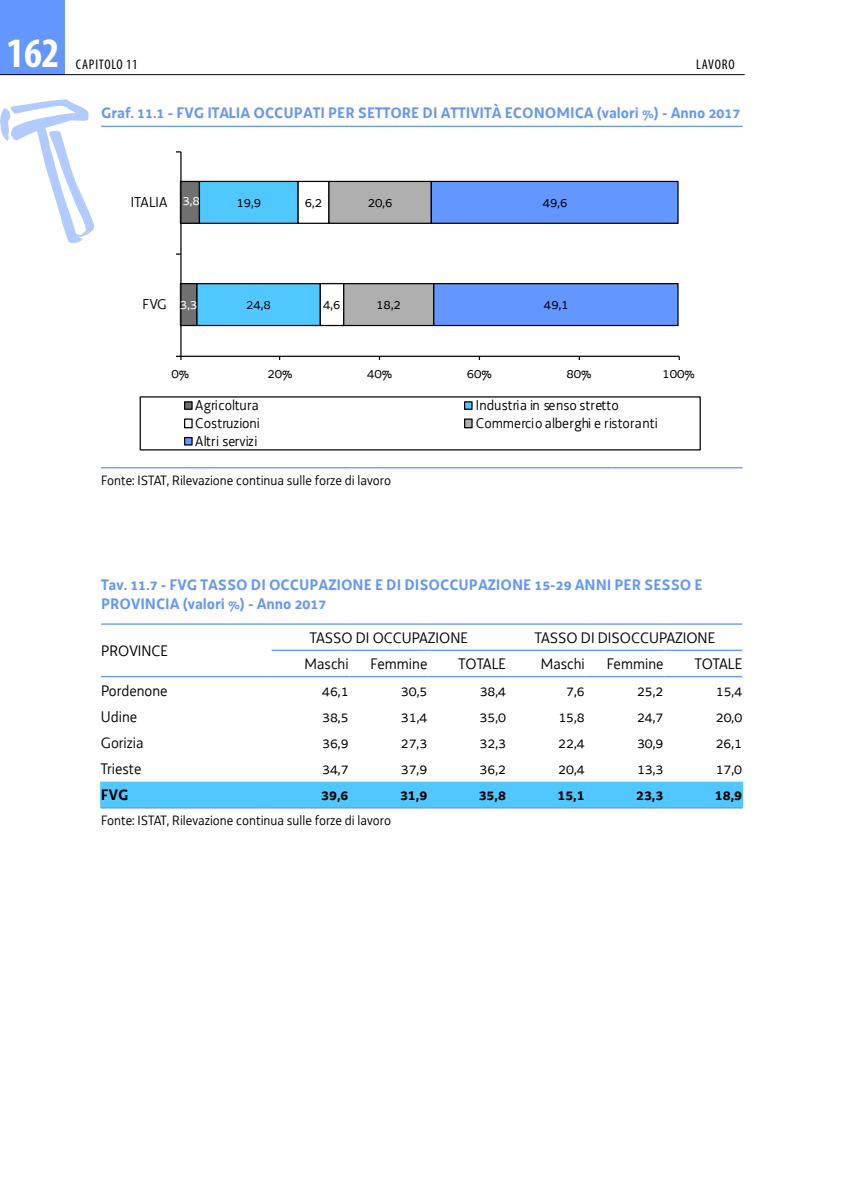
<style>
.page{position:relative;width:844px;height:1191px;background:#fff}
.page>*{position:absolute;margin:0;border:0;box-sizing:border-box;transform-origin:0 0}
.t1{font:700 condensed 42px "Myriad Pro";color:#fff}
.t2{font:15.75px "Decima WE";color:#000}
.t3{font:700 15.75px/18.9px "Decima WE";color:#6496ff}
.t4{font:700 15.75px "Decima WE";color:#000}
.t5{font:14.7px "Decima WE";color:#000}
.t6{font:14.7px "Decima WE";color:#fff}
.t7{font:14px "Decima WE";color:#000}
.t8{font:condensed 14px "Myriad Pro";letter-spacing:.06em;color:#000}
</style>
<div class="page">
<div style="left:0;top:0;width:64px;height:74px;background:#6496ff"></div>
<hr style="left:0;top:74px;width:744px;height:1px;background:#000">
<svg style="left:0;top:99px;width:94px;height:144px"></svg>
<hr style="left:101px;top:126px;width:248px;height:1px;background:#6496ff">
<hr style="left:349px;top:126px;width:132px;height:1px;background:#6496ff">
<hr style="left:481px;top:126px;width:131px;height:1px;background:#6496ff">
<hr style="left:612px;top:126px;width:130px;height:1px;background:#6496ff">
<hr style="left:101px;top:467px;width:248px;height:1px;background:#6496ff">
<hr style="left:349px;top:467px;width:132px;height:1px;background:#6496ff">
<hr style="left:481px;top:467px;width:131px;height:1px;background:#6496ff">
<hr style="left:612px;top:467px;width:130px;height:1px;background:#6496ff">
<div style="left:100px;top:781px;width:643px;height:27px;background:#50c8ff"></div>
<hr style="left:101px;top:623px;width:170px;height:2px;background:#6496ff">
<hr style="left:271px;top:623px;width:78px;height:2px;background:#6496ff">
<hr style="left:349px;top:623px;width:79px;height:2px;background:#6496ff">
<hr style="left:428px;top:623px;width:79px;height:2px;background:#6496ff">
<hr style="left:507px;top:623px;width:78px;height:2px;background:#6496ff">
<hr style="left:585px;top:623px;width:79px;height:2px;background:#6496ff">
<hr style="left:664px;top:623px;width:78px;height:2px;background:#6496ff">
<hr style="left:272px;top:649px;width:77px;height:2px;background:#6496ff">
<hr style="left:349px;top:649px;width:79px;height:2px;background:#6496ff">
<hr style="left:428px;top:649px;width:79px;height:2px;background:#6496ff">
<hr style="left:507px;top:649px;width:78px;height:2px;background:#6496ff">
<hr style="left:585px;top:649px;width:79px;height:2px;background:#6496ff">
<hr style="left:664px;top:649px;width:78px;height:2px;background:#6496ff">
<hr style="left:101px;top:676px;width:170px;height:1px;background:#6496ff">
<hr style="left:271px;top:676px;width:78px;height:1px;background:#6496ff">
<hr style="left:349px;top:676px;width:79px;height:1px;background:#6496ff">
<hr style="left:428px;top:676px;width:79px;height:1px;background:#6496ff">
<hr style="left:507px;top:676px;width:78px;height:1px;background:#6496ff">
<hr style="left:585px;top:676px;width:79px;height:1px;background:#6496ff">
<hr style="left:664px;top:676px;width:78px;height:1px;background:#6496ff">
<hr style="left:101px;top:807px;width:170px;height:1px;background:#6496ff">
<hr style="left:271px;top:807px;width:78px;height:1px;background:#6496ff">
<hr style="left:349px;top:807px;width:79px;height:1px;background:#6496ff">
<hr style="left:428px;top:807px;width:79px;height:1px;background:#6496ff">
<hr style="left:507px;top:807px;width:78px;height:1px;background:#6496ff">
<hr style="left:585px;top:807px;width:79px;height:1px;background:#6496ff">
<hr style="left:664px;top:807px;width:78px;height:1px;background:#6496ff">
<hr style="left:181px;top:356px;width:498px;height:1px;background:#000">
<hr style="left:180px;top:152px;width:1px;height:204px;background:#000">
<svg style="left:176px;top:180px;width:503px;height:147px"></svg>
<div style="left:184px;top:401px;width:9px;height:9px;background:#707070;border:1px solid #000"></div>
<div style="left:464px;top:401px;width:8px;height:9px;background:#50c8ff;border:1px solid #000"></div>
<div style="left:184px;top:418px;width:9px;height:10px;background:#fff;border:1px solid #000"></div>
<div style="left:464px;top:418px;width:8px;height:10px;background:#afafaf;border:1px solid #000"></div>
<div style="left:184px;top:437px;width:9px;height:8px;background:#6496ff;border:1px solid #000"></div>
<h1 class="t1" style="left:7px;top:27px;width:54px">162</h1>
<p class="t8" style="left:76px;top:56px;width:63px">CAPITOLO 11</p>
<p class="t8" style="left:696px;top:56px;width:40px">LAVORO</p>
<p class="t3" style="left:101px;top:104px;width:640px">Graf. 11.1 - FVG ITALIA OCCUPATI PER SETTORE DI ATTIVITÀ ECONOMICA (valori %) - Anno 2017</p>
<p class="t5" style="left:131px;top:193px;width:38px">ITALIA</p>
<p class="t6" style="left:182px;top:191px;width:19px">3,8</p>
<p class="t5" style="left:236px;top:193px;width:26px">19,9</p>
<p class="t5" style="left:305px;top:193px;width:19px">6,2</p>
<p class="t5" style="left:368px;top:193px;width:26px">20,6</p>
<p class="t5" style="left:542px;top:193px;width:26px">49,6</p>
<p class="t5" style="left:142px;top:295px;width:26px">FVG</p>
<p class="t6" style="left:180px;top:296px;width:19px">3,3</p>
<p class="t5" style="left:246px;top:296px;width:26px">24,8</p>
<p class="t5" style="left:323px;top:296px;width:19px">4,6</p>
<p class="t5" style="left:376px;top:296px;width:26px">18,2</p>
<p class="t5" style="left:544px;top:296px;width:26px">49,1</p>
<p class="t5" style="left:171px;top:365px;width:19px">0%</p>
<p class="t5" style="left:267px;top:365px;width:27px">20%</p>
<p class="t5" style="left:367px;top:365px;width:27px">40%</p>
<p class="t5" style="left:466px;top:365px;width:27px">60%</p>
<p class="t5" style="left:566px;top:365px;width:27px">80%</p>
<p class="t5" style="left:662px;top:365px;width:34px">100%</p>
<p class="t5" style="left:195px;top:396px;width:65px">Agricoltura</p>
<p class="t5" style="left:475px;top:396px;width:144px">Industria in senso stretto</p>
<p class="t5" style="left:195px;top:414px;width:66px">Costruzioni</p>
<p class="t5" style="left:475px;top:414px;width:183px">Commercio alberghi e ristoranti</p>
<p class="t5" style="left:195px;top:432px;width:64px">Altri servizi</p>
<p class="t7" style="left:101px;top:472px;width:291px">Fonte: ISTAT, Rilevazione continua sulle forze di lavoro</p>
<p class="t3" style="left:101px;top:575px;width:603px">Tav. 11.7 - FVG TASSO DI OCCUPAZIONE E DI DISOCCUPAZIONE 15-29 ANNI PER SESSO E<br>PROVINCIA (valori %) - Anno 2017</p>
<p class="t2" style="left:101px;top:642px;width:69px">PROVINCE</p>
<p class="t2" style="left:310px;top:628px;width:160px">TASSO DI OCCUPAZIONE</p>
<p class="t2" style="left:535px;top:628px;width:182px">TASSO DI DISOCCUPAZIONE</p>
<p class="t2" style="left:304px;top:655px;width:46px">Maschi</p>
<p class="t2" style="left:370px;top:655px;width:58px">Femmine</p>
<p class="t2" style="left:458px;top:655px;width:49px">TOTALE</p>
<p class="t2" style="left:540px;top:655px;width:46px">Maschi</p>
<p class="t2" style="left:606px;top:655px;width:58px">Femmine</p>
<p class="t2" style="left:694px;top:655px;width:49px">TOTALE</p>
<p class="t2" style="left:101px;top:681px;width:68px">Pordenone</p>
<p class="t2" style="left:322px;top:681px;width:28px">46,1</p>
<p class="t2" style="left:401px;top:681px;width:28px">30,5</p>
<p class="t2" style="left:479px;top:681px;width:28px">38,4</p>
<p class="t2" style="left:566px;top:681px;width:20px">7,6</p>
<p class="t2" style="left:637px;top:681px;width:28px">25,2</p>
<p class="t2" style="left:715px;top:681px;width:28px">15,4</p>
<p class="t2" style="left:101px;top:707px;width:38px">Udine</p>
<p class="t2" style="left:322px;top:707px;width:28px">38,5</p>
<p class="t2" style="left:401px;top:707px;width:28px">31,4</p>
<p class="t2" style="left:479px;top:707px;width:28px">35,0</p>
<p class="t2" style="left:558px;top:707px;width:28px">15,8</p>
<p class="t2" style="left:637px;top:707px;width:28px">24,7</p>
<p class="t2" style="left:715px;top:707px;width:28px">20,0</p>
<p class="t2" style="left:101px;top:733px;width:44px">Gorizia</p>
<p class="t2" style="left:322px;top:733px;width:28px">36,9</p>
<p class="t2" style="left:401px;top:733px;width:28px">27,3</p>
<p class="t2" style="left:479px;top:733px;width:28px">32,3</p>
<p class="t2" style="left:558px;top:733px;width:28px">22,4</p>
<p class="t2" style="left:637px;top:733px;width:28px">30,9</p>
<p class="t2" style="left:715px;top:733px;width:28px">26,1</p>
<p class="t2" style="left:101px;top:760px;width:42px">Trieste</p>
<p class="t2" style="left:322px;top:760px;width:28px">34,7</p>
<p class="t2" style="left:401px;top:760px;width:28px">37,9</p>
<p class="t2" style="left:479px;top:760px;width:28px">36,2</p>
<p class="t2" style="left:558px;top:760px;width:28px">20,4</p>
<p class="t2" style="left:636px;top:760px;width:28px">13,3</p>
<p class="t2" style="left:715px;top:760px;width:28px">17,0</p>
<p class="t4" style="left:101px;top:785px;width:29px">FVG</p>
<p class="t4" style="left:321px;top:785px;width:29px">39,6</p>
<p class="t4" style="left:400px;top:785px;width:29px">31,9</p>
<p class="t4" style="left:478px;top:785px;width:29px">35,8</p>
<p class="t4" style="left:557px;top:785px;width:29px">15,1</p>
<p class="t4" style="left:636px;top:785px;width:29px">23,3</p>
<p class="t4" style="left:714px;top:785px;width:29px">18,9</p>
<p class="t7" style="left:101px;top:812px;width:291px">Fonte: ISTAT, Rilevazione continua sulle forze di lavoro</p>
</div>
